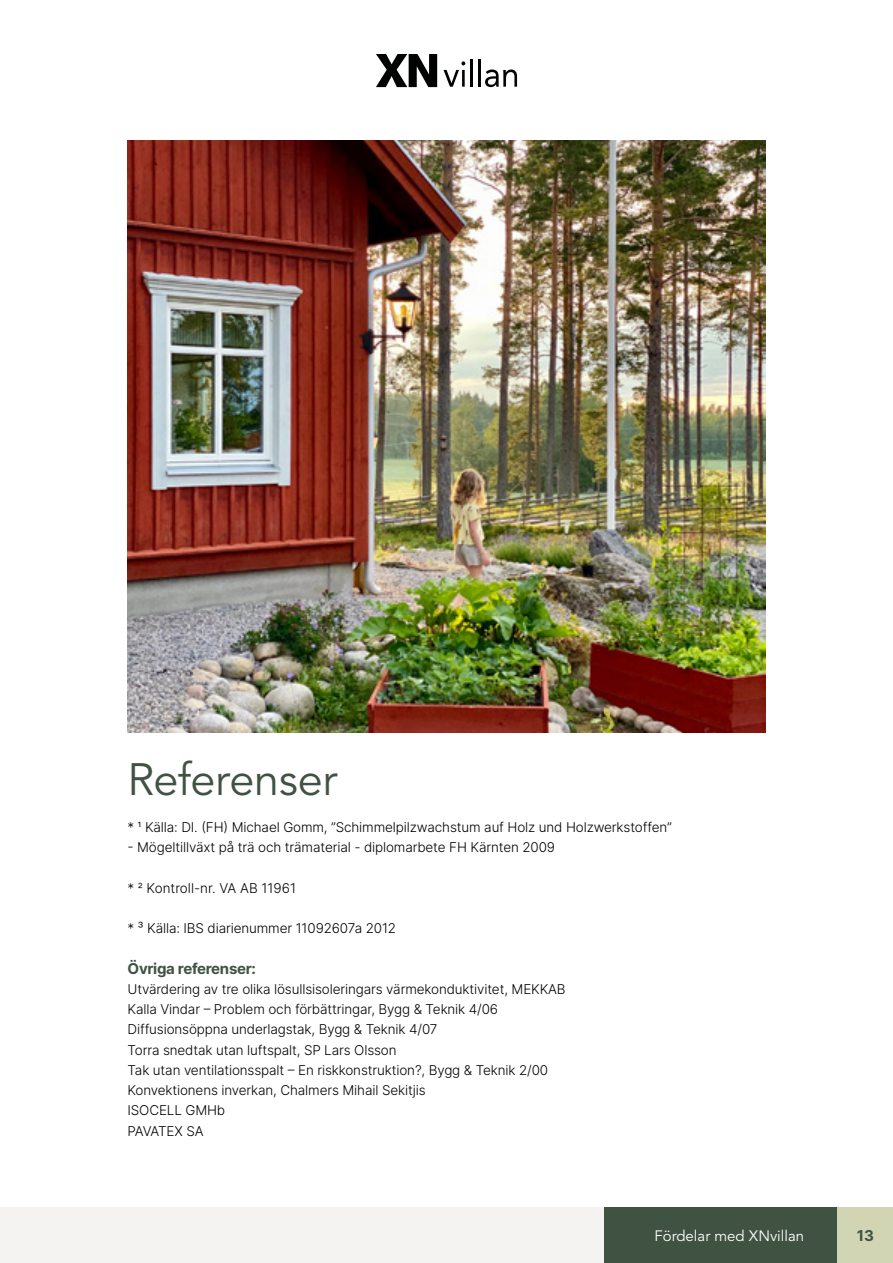
<style>
.page{position:relative;width:893px;height:1263px;background:#fff}
.page>*{position:absolute;margin:0;border:0;box-sizing:border-box;transform-origin:0 0}
.t1{font:45px "Avenir LT Std";letter-spacing:-.01em;color:#405343}
.t2{font:15px "Avenir LT Std";color:#fff}
.t3{font:700 15px "Inter";letter-spacing:-.02em;color:#405343}
.t4{font:300 13.5px/20.2px "Inter";letter-spacing:-.01em;color:#000}
.s1{font-size:15px}
</style>
<div class="page">
<div style="left:0;top:1207px;width:893px;height:56px;background:#f5f3f1"></div>
<div style="left:604px;top:1207px;width:234px;height:56px;background:#405343"></div>
<div style="left:838px;top:1207px;width:55px;height:55px;background:#d1d5b4"></div>
<svg style="left:376px;top:54px;width:61px;height:33px"></svg>
<svg style="left:443px;top:61px;width:22px;height:26px"></svg>
<hr style="left:470px;top:60px;width:3px;height:27px;background:#010202">
<hr style="left:478px;top:60px;width:3px;height:27px;background:#010202">
<svg style="left:485px;top:70px;width:32px;height:17px"></svg>
<img style="left:128px;top:140px;width:637px;height:592px">
<h1 class="t1" style="left:128px;top:754px;width:211px">Referenser</h1>
<p class="t4" style="left:128px;top:817px;width:546px">* 1 Källa: DI. (FH) Michael Gomm, ”Schimmelpilzwachstum auf Holz und Holzwerkstoffen”</p>
<p class="t4" style="left:128px;top:837px;width:429px">- Mögeltillväxt på trä och trämaterial - diplomarbete FH Kärnten 2009</p>
<p class="t4" style="left:128px;top:877px;width:170px">* 2 Kontroll-nr. VA AB 11961</p>
<p class="t4" style="left:128px;top:918px;width:270px">* <span class="s1">3</span> Källa: IBS diarienummer 11092607a 2012</p>
<p class="t3" style="left:128px;top:957px;width:130px">Övriga referenser:</p>
<p class="t4" style="left:128px;top:979px;width:440px">Utvärdering av tre olika lösullsisoleringars värmekonduktivitet, MEKKAB Kalla Vindar – Problem och förbättringar, Bygg &amp; Teknik 4/06<br>Diffusionsöppna underlagstak, Bygg &amp; Teknik 4/07<br>Torra snedtak utan luftspalt, SP Lars Olsson<br>Tak utan ventilationsspalt – En riskkonstruktion?, Bygg &amp; Teknik 2/00<br>Konvektionens inverkan, Chalmers Mihail Sekitjis<br>ISOCELL GMHb<br>PAVATEX SA</p>
<p class="t2" style="left:654px;top:1227px;width:151px">Fördelar med XNvillan</p>
<p class="t3" style="left:857px;top:1224px;width:19px">13</p>
</div>
